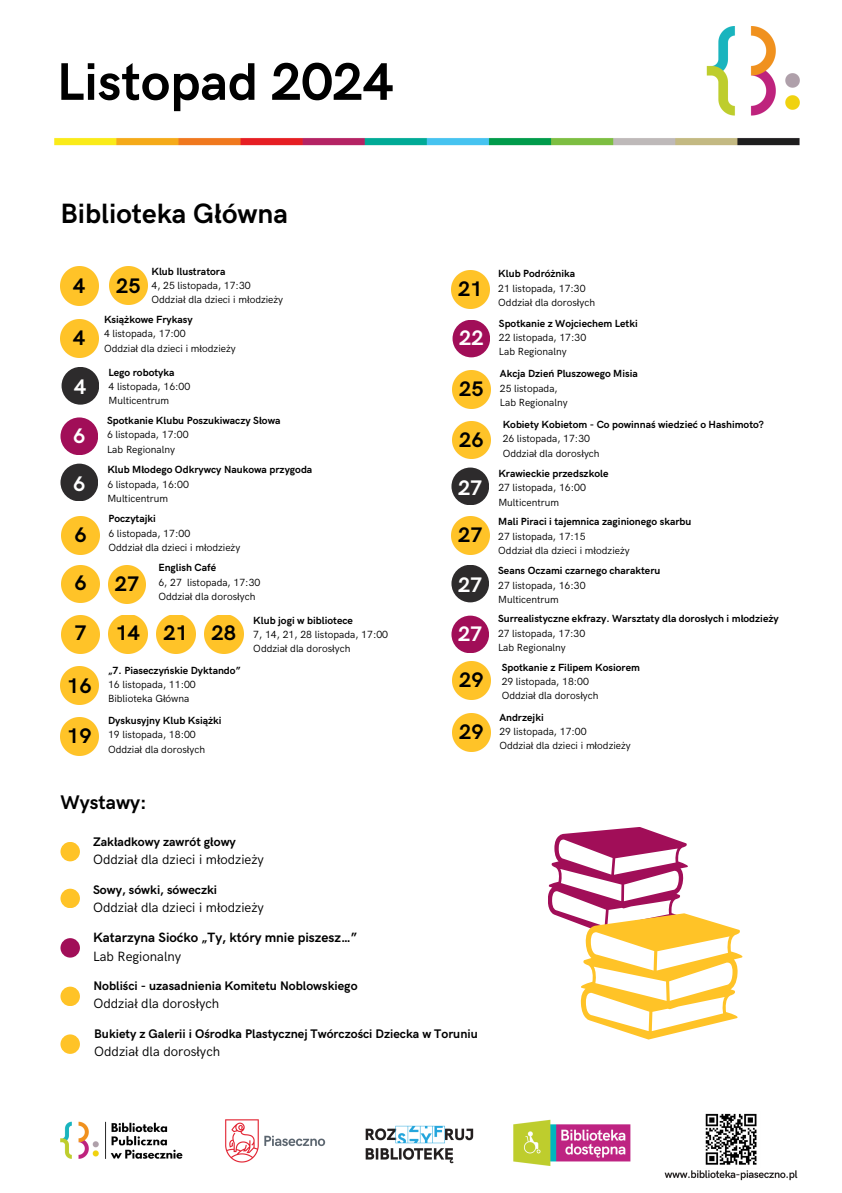
<style>
.page{position:relative;width:842px;height:1193px;background:#fff}
.page>*{position:absolute;margin:0;border:0;box-sizing:border-box;transform-origin:0 0}
.t1{font:700 53px "HK Grotesk";color:#000}
.t2{font:700 28px "HK Grotesk";color:#000}
.t3{font:700 21.15px "HK Grotesk";color:#000}
.t4{font:700 21.15px "HK Grotesk";color:#fff}
.t5{font:700 21.1px "HK Grotesk";color:#000}
.t6{font:700 21.1px "HK Grotesk";color:#fff}
.t7{font:700 19.75px "HK Grotesk";color:#000}
.t8{font:13.5px "HK Grotesk";color:#000}
.t9{font:700 13.5px/18.8px "HK Grotesk";color:#000}
.t10{font:700 12.45px "HK Grotesk";color:#000}
.t11{font:10.4px/14.2px "HK Grotesk";color:#000}
.t12{font:700 10.4px "HK Grotesk";color:#000}
.s1{font-weight:400}
</style>
<div class="page">
<img style="left:60px;top:1113px;width:738px;height:68px">
<img style="left:54px;top:27px;width:745px;height:119px">
<img style="left:62px;top:615px;width:38px;height:38px">
<img style="left:109px;top:615px;width:39px;height:38px">
<img style="left:156px;top:615px;width:39px;height:38px">
<img style="left:204px;top:615px;width:39px;height:38px">
<img style="left:62px;top:565px;width:37px;height:37px">
<img style="left:108px;top:565px;width:38px;height:38px">
<img style="left:452px;top:661px;width:38px;height:38px">
<img style="left:60px;top:717px;width:39px;height:38px">
<img style="left:451px;top:270px;width:38px;height:38px">
<img style="left:452px;top:421px;width:38px;height:38px">
<img style="left:60px;top:319px;width:39px;height:38px">
<img style="left:62px;top:516px;width:38px;height:38px">
<img style="left:451px;top:516px;width:38px;height:38px">
<img style="left:452px;top:713px;width:38px;height:38px">
<div style="left:60px;top:417px;width:38px;height:38px;background:#a10e58;border-radius:50%"></div>
<div style="left:452px;top:320px;width:38px;height:37px;background:#a10e58;border-radius:50%"></div>
<div style="left:451px;top:615px;width:38px;height:38px;background:#a10e58;border-radius:50%"></div>
<img style="left:452px;top:370px;width:38px;height:38px">
<div style="left:60px;top:463px;width:38px;height:38px;background:#2d2b2c;border-radius:50%"></div>
<div style="left:62px;top:367px;width:37px;height:37px;background:#2d2b2c;border-radius:50%"></div>
<div style="left:451px;top:467px;width:38px;height:38px;background:#2d2b2c;border-radius:50%"></div>
<div style="left:451px;top:564px;width:38px;height:38px;background:#2d2b2c;border-radius:50%"></div>
<img style="left:60px;top:267px;width:39px;height:38px">
<img style="left:109px;top:267px;width:38px;height:37px">
<svg style="left:60px;top:986px;width:20px;height:19px"></svg>
<svg style="left:60px;top:842px;width:20px;height:19px"></svg>
<svg style="left:60px;top:888px;width:20px;height:19px"></svg>
<svg style="left:60px;top:938px;width:20px;height:19px"></svg>
<svg style="left:60px;top:1034px;width:20px;height:19px"></svg>
<svg style="left:548px;top:827px;width:195px;height:212px"></svg>
<img style="left:60px;top:666px;width:38px;height:38px">
<p class="t1" style="left:57px;top:52px;width:339px">Listopad 2024</p>
<p class="t2" style="left:60px;top:198px;width:229px">Biblioteka Główna</p>
<p class="t3" style="left:73px;top:274px;width:14px">4</p>
<p class="t5" style="left:116px;top:273px;width:26px">25</p>
<p class="t12" style="left:151px;top:265px;width:75px">Klub Ilustratora</p>
<p class="t11" style="left:151px;top:279px;width:101px">4, 25 listopada, 17:30</p>
<p class="t11" style="left:151px;top:293px;width:133px">Oddział dla dzieci i młodzieży</p>
<p class="t5" style="left:458px;top:277px;width:26px">21</p>
<p class="t12" style="left:498px;top:268px;width:78px">Klub Podróżnika</p>
<p class="t11" style="left:498px;top:281px;width:89px">21 listopada, 17:30</p>
<p class="t11" style="left:498px;top:295px;width:98px">Oddział dla dorosłych</p>
<p class="t3" style="left:73px;top:326px;width:14px">4</p>
<p class="t12" style="left:104px;top:313px;width:90px">Książkowe Frykasy</p>
<p class="t11" style="left:104px;top:327px;width:83px">4 listopada, 17:00</p>
<p class="t11" style="left:104px;top:341px;width:133px">Oddział dla dzieci i młodzieży</p>
<p class="t6" style="left:459px;top:326px;width:26px">22</p>
<p class="t12" style="left:499px;top:317px;width:140px">Spotkanie z Wojciechem Letki</p>
<p class="t11" style="left:499px;top:330px;width:89px">22 listopada, 17:30</p>
<p class="t11" style="left:499px;top:345px;width:69px">Lab Regionalny</p>
<p class="t4" style="left:74px;top:375px;width:14px">4</p>
<p class="t12" style="left:108px;top:366px;width:68px">Lego robotyka</p>
<p class="t11" style="left:108px;top:380px;width:83px">4 listopada, 16:00</p>
<p class="t11" style="left:108px;top:394px;width:62px">Multicentrum</p>
<p class="t5" style="left:459px;top:377px;width:26px">25</p>
<p class="t12" style="left:500px;top:368px;width:139px">Akcja Dzień Pluszowego Misia</p>
<p class="t11" style="left:500px;top:381px;width:59px">25 listopada,</p>
<p class="t11" style="left:500px;top:395px;width:69px">Lab Regionalny</p>
<p class="t4" style="left:73px;top:423px;width:14px">6</p>
<p class="t12" style="left:107px;top:414px;width:175px">Spotkanie Klubu Poszukiwaczy Słowa</p>
<p class="t11" style="left:107px;top:428px;width:83px">6 listopada, 17:00</p>
<p class="t11" style="left:107px;top:442px;width:69px">Lab Regionalny</p>
<p class="t5" style="left:459px;top:428px;width:26px">26</p>
<p class="t12" style="left:503px;top:418px;width:263px">Kobiety Kobietom - Co powinnaś wiedzieć o Hashimoto?</p>
<p class="t11" style="left:503px;top:432px;width:89px">26 listopada, 17:30</p>
<p class="t11" style="left:503px;top:446px;width:98px">Oddział dla dorosłych</p>
<p class="t4" style="left:73px;top:472px;width:14px">6</p>
<p class="t12" style="left:107px;top:464px;width:206px">Klub Młodego Odkrywcy Naukowa przygoda</p>
<p class="t11" style="left:107px;top:477px;width:83px">6 listopada, 16:00</p>
<p class="t11" style="left:107px;top:491px;width:62px">Multicentrum</p>
<p class="t4" style="left:458px;top:476px;width:26px">27</p>
<p class="t12" style="left:498px;top:467px;width:112px">Krawieckie przedszkole</p>
<p class="t11" style="left:498px;top:481px;width:89px">27 listopada, 16:00</p>
<p class="t11" style="left:498px;top:495px;width:62px">Multicentrum</p>
<p class="t3" style="left:74px;top:523px;width:14px">6</p>
<p class="t12" style="left:109px;top:513px;width:49px">Poczytajki</p>
<p class="t11" style="left:109px;top:526px;width:83px">6 listopada, 17:00</p>
<p class="t11" style="left:109px;top:540px;width:133px">Oddział dla dzieci i młodzieży</p>
<p class="t5" style="left:458px;top:523px;width:26px">27</p>
<p class="t12" style="left:498px;top:516px;width:195px">Mali Piraci i tajemnica zaginionego skarbu</p>
<p class="t11" style="left:498px;top:529px;width:89px">27 listopada, 17:15</p>
<p class="t11" style="left:498px;top:543px;width:133px">Oddział dla dzieci i młodzieży</p>
<p class="t3" style="left:74px;top:571px;width:14px">6</p>
<p class="t3" style="left:115px;top:572px;width:26px">27</p>
<p class="t12" style="left:158px;top:562px;width:59px">English Café</p>
<p class="t11" style="left:158px;top:575px;width:25px">6, 27</p>
<p class="t11" style="left:158px;top:575px;width:104px;text-indent:29px">listopada, 17:30<br>Oddział dla dorosłych</p>
<p class="t6" style="left:458px;top:573px;width:26px">27</p>
<p class="t12" style="left:498px;top:565px;width:164px">Seans Oczami czarnego charakteru</p>
<p class="t11" style="left:498px;top:578px;width:89px">27 listopada, 16:30</p>
<p class="t11" style="left:498px;top:592px;width:62px">Multicentrum</p>
<h1 class="t3" style="left:74px;top:621px;width:14px">7</h1>
<p class="t3" style="left:116px;top:621px;width:26px">14</p>
<p class="t3" style="left:163px;top:621px;width:26px">21</p>
<p class="t3" style="left:211px;top:621px;width:26px">28</p>
<h2 class="t12" style="left:253px;top:614px;width:101px">Klub jogi w bibliotece</h2>
<p class="t11" style="left:253px;top:627px;width:136px">7, 14, 21, 28 listopada, 17:00</p>
<p class="t11" style="left:253px;top:642px;width:99px">Oddział dla dorosłych</p>
<p class="t6" style="left:458px;top:621px;width:26px">27</p>
<p class="t12" style="left:498px;top:613px;width:282px">Surrealistyczne ekfrazy. Warsztaty dla dorosłych i młodzieży</p>
<p class="t11" style="left:498px;top:626px;width:89px">27 listopada, 17:30</p>
<p class="t11" style="left:498px;top:640px;width:69px">Lab Regionalny</p>
<p class="t3" style="left:67px;top:673px;width:26px">16</p>
<p class="t12" style="left:108px;top:664px;width:134px">„7. Piaseczyńskie Dyktando”</p>
<p class="t11" style="left:108px;top:677px;width:89px">16 listopada, 11:00</p>
<p class="t11" style="left:108px;top:692px;width:83px">Biblioteka Główna</p>
<p class="t5" style="left:459px;top:668px;width:26px">29</p>
<p class="t12" style="left:502px;top:661px;width:140px">Spotkanie z Filipem Kosiorem</p>
<p class="t11" style="left:502px;top:674px;width:89px">29 listopada, 18:00</p>
<p class="t11" style="left:502px;top:688px;width:98px">Oddział dla dorosłych</p>
<p class="t3" style="left:67px;top:723px;width:26px">19</p>
<p class="t12" style="left:108px;top:714px;width:115px">Dyskusyjny Klub Książki</p>
<p class="t11" style="left:108px;top:728px;width:89px">19 listopada, 18:00</p>
<p class="t11" style="left:108px;top:742px;width:99px">Oddział dla dorosłych</p>
<p class="t5" style="left:459px;top:720px;width:26px">29</p>
<p class="t12" style="left:499px;top:711px;width:46px">Andrzejki</p>
<p class="t11" style="left:499px;top:724px;width:89px">29 listopada, 17:00</p>
<p class="t11" style="left:499px;top:738px;width:133px">Oddział dla dzieci i młodzieży</p>
<p class="t7" style="left:60px;top:790px;width:88px">Wystawy:</p>
<p class="t10" style="left:93px;top:834px;width:144px">Zakładkowy zawrót głowy</p>
<p class="t8" style="left:93px;top:851px;width:172px">Oddział dla dzieci i młodzieży</p>
<p class="t10" style="left:93px;top:882px;width:126px">Sowy, sówki, sóweczki</p>
<p class="t8" style="left:93px;top:899px;width:172px">Oddział dla dzieci i młodzieży</p>
<p class="t9" style="left:93px;top:928px;width:266px">Katarzyna Sioćko „Ty, który mnie piszesz…”<br><span class="s1">Lab Regionalny</span></p>
<p class="t10" style="left:93px;top:978px;width:266px">Nobliści - uzasadnienia Komitetu Noblowskiego</p>
<p class="t8" style="left:93px;top:996px;width:127px">Oddział dla dorosłych</p>
<p class="t10" style="left:94px;top:1026px;width:385px">Bukiety z Galerii i Ośrodka Plastycznej Twórczości Dziecka w Toruniu</p>
<p class="t8" style="left:94px;top:1043px;width:127px">Oddział dla dorosłych</p>
</div>
